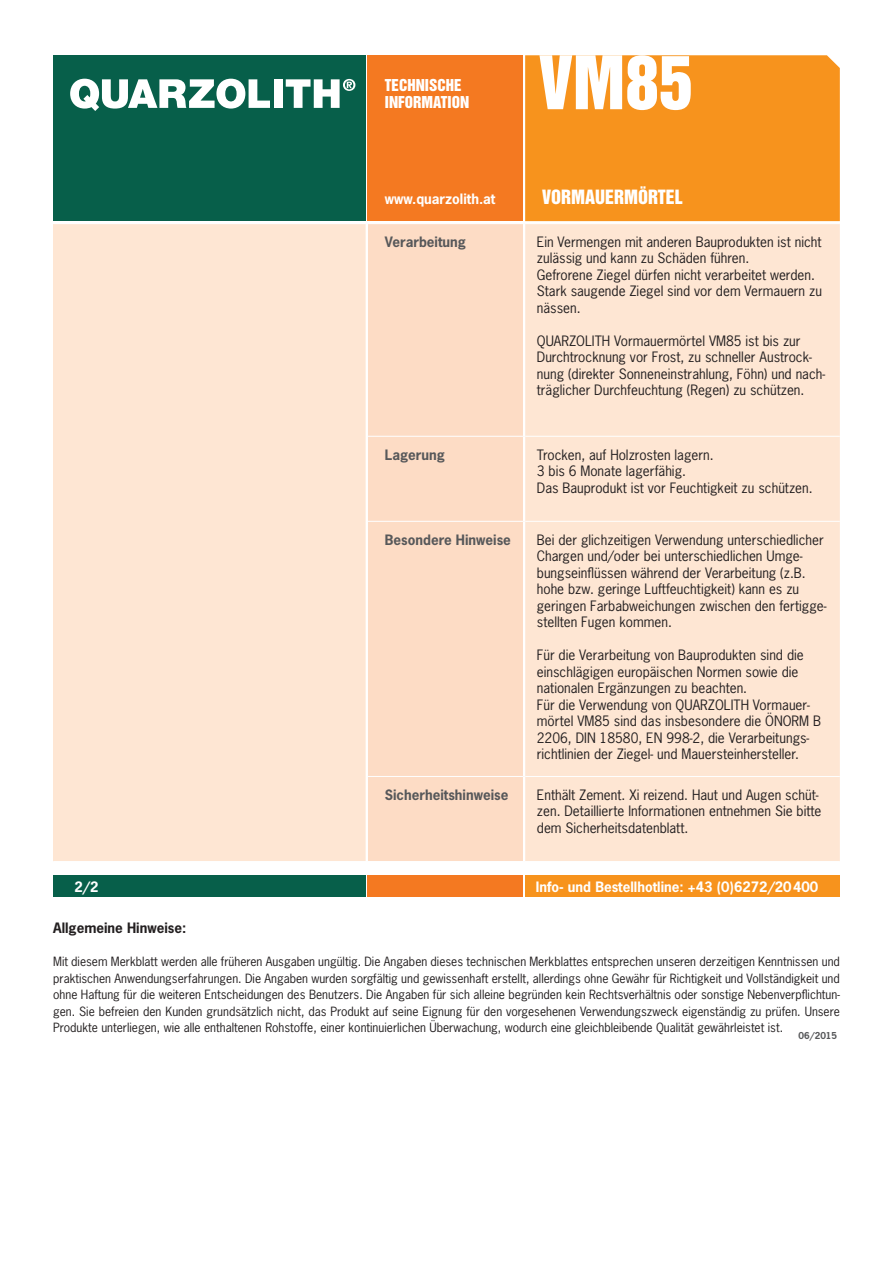
<style>
.page{position:relative;width:893px;height:1263px;background:#fff}
.page>*{position:absolute;margin:0;border:0;box-sizing:border-box;transform-origin:0 0}
.t1{font:67.5px "Helvetica Inserat LT Std";color:#fff}
.Subline_weiss{font:18px "Helvetica Inserat LT Std";color:#fff}
.t2{font:15px/17.2px "Helvetica Inserat LT Std";color:#fff}
.Copy{font:13.5px/16.5px "News Gothic Std";color:#231f20}
.Copy-2{font:700 13.5px "News Gothic Std";color:#fff}
.Copy-3{font:700 13.5px "News Gothic Std";color:#57585a}
.t3{font:700 13.5px "News Gothic Std";color:#231f20}
.t4{font:12px/16.5px "News Gothic Std";color:#231f20;text-align:justify}
.Copy-4{font:700 9px "News Gothic Std";letter-spacing:.005em;color:#57585a}
</style>
<div class="page">
<div style="left:53px;top:875px;width:313px;height:21px;background:#075f4a"></div>
<div style="left:368px;top:875px;width:155px;height:21px;background:#f47921"></div>
<div style="left:525px;top:875px;width:315px;height:21px;background:#f7931d"></div>
<div style="left:53px;top:55px;width:313px;height:166px;background:#075f4a"></div>
<div style="left:525px;top:55px;width:315px;height:166px;background:#f7931d"></div>
<div style="left:368px;top:55px;width:155px;height:166px;background:#f47921"></div>
<div style="left:368px;top:224px;width:155px;height:637px;background:#fddcc5"></div>
<div style="left:525px;top:224px;width:315px;height:637px;background:#fee6d3"></div>
<hr style="left:368px;top:436px;width:155px;height:1px;background:#fff">
<hr style="left:525px;top:436px;width:315px;height:1px;background:#fff">
<hr style="left:368px;top:521px;width:155px;height:1px;background:#fff">
<hr style="left:525px;top:521px;width:315px;height:1px;background:#fff">
<hr style="left:368px;top:776px;width:155px;height:1px;background:#fff">
<hr style="left:525px;top:776px;width:315px;height:1px;background:#fff">
<div style="left:53px;top:224px;width:314px;height:637px;background:#fee6d3"></div>
<hr style="left:366px;top:224px;width:2px;height:637px;background:#fff">
<svg style="left:70px;top:79px;width:200px;height:32px"></svg>
<div style="left:274px;top:79px;width:9px;height:29px;background:#fff"></div>
<svg style="left:286px;top:79px;width:69px;height:29px"></svg>
<p class="t2" style="left:385px;top:77px;width:86px">TECHNISCHE<br>INFORMATION</p>
<p class="t1" style="left:539px;top:42px;width:155px">VM85</p>
<p class="Copy-2" style="left:385px;top:190px;width:112px">www.quarzolith.at</p>
<p class="Subline_weiss" style="left:542px;top:186px;width:142px">VORMAUERMÖRTEL</p>
<p class="Copy-3" style="left:385px;top:233px;width:83px">Verarbeitung</p>
<p class="Copy" style="left:537px;top:233px;width:286px">Ein Vermengen mit anderen Bauprodukten ist nicht zulässig und kann zu Schäden führen.</p>
<p class="Copy" style="left:537px;top:266px;width:287px">Gefrorene Ziegel dürfen nicht verarbeitet werden.<br>Stark saugende Ziegel sind vor dem Vermauern zu nässen.</p>
<p class="Copy" style="left:537px;top:332px;width:290px">QUARZOLITH Vormauermörtel VM85 ist bis zur Durchtrocknung vor Frost, zu schneller Austrock&shy;nung (direkter Sonneneinstrahlung, Föhn) und nach&shy;träglicher Durchfeuchtung (Regen) zu schützen.</p>
<p class="Copy-3" style="left:385px;top:445px;width:62px">Lagerung</p>
<p class="Copy" style="left:537px;top:446px;width:178px">Trocken, auf Holzrosten lagern.</p>
<p class="Copy" style="left:537px;top:463px;width:151px">3 bis 6 Monate lagerfähig.</p>
<p class="Copy" style="left:537px;top:479px;width:277px">Das Bauprodukt ist vor Feuchtigkeit zu schützen.</p>
<p class="Copy-3" style="left:385px;top:530px;width:128px">Besondere Hinweise</p>
<p class="Copy" style="left:537px;top:531px;width:291px">Bei der glichzeitigen Verwendung unterschiedlicher Chargen und/oder bei unterschiedlichen Umge&shy;bungseinflüssen während der Verarbeitung (z.B. hohe bzw. geringe Luftfeuchtigkeit) kann es zu geringen Farbabweichungen zwischen den fertigge&shy;stellten Fugen kommen.</p>
<p class="Copy" style="left:537px;top:647px;width:268px">Für die Verarbeitung von Bauprodukten sind die einschlägigen europäischen Normen sowie die nationalen Ergänzungen zu beachten.</p>
<p class="Copy" style="left:537px;top:696px;width:286px">Für die Verwendung von QUARZOLITH Vormauer&shy;mörtel VM85 sind das insbesondere die ÖNORM B 2206, DIN 18580, EN 998-2, die Verarbeitungs&shy;richtlinien der Ziegel- und Mauersteinhersteller.</p>
<p class="Copy-3" style="left:385px;top:786px;width:125px">Sicherheitshinweise</p>
<p class="Copy" style="left:537px;top:786px;width:286px">Enthält Zement. Xi reizend. Haut und Augen schüt&shy;zen. Detaillierte Informationen entnehmen Sie bitte dem Sicherheitsdatenblatt.</p>
<p class="Copy-2" style="left:74px;top:878px;width:26px">2/2</p>
<p class="Copy-2" style="left:536px;top:878px;width:284px">Info- und Bestellhotline: +43 (0)6272/20400</p>
<p class="t3" style="left:53px;top:919px;width:135px">Allgemeine Hinweise:</p>
<p class="t4" style="left:53px;top:953px;width:788px">Mit diesem Merkblatt werden alle früheren Ausgaben ungültig. Die Angaben dieses technischen Merkblattes entsprechen unseren derzeitigen Kenntnissen und praktischen Anwendungserfahrungen. Die Angaben wurden sorgfältig und gewissenhaft erstellt, allerdings ohne Gewähr für Richtigkeit und Vollständigkeit und ohne Haftung für die weiteren Entscheidungen des Benutzers. Die Angaben für sich alleine begründen kein Rechtsverhältnis oder sonstige Nebenverpflichtun&shy;gen. Sie befreien den Kunden grundsätzlich nicht, das Produkt auf seine Eignung für den vorgesehenen Verwendungszweck eigenständig zu prüfen. Unsere Produkte unterliegen, wie alle enthaltenen Rohstoffe, einer kontinuierlichen Überwachung, wodurch eine gleichbleibende Qualität gewährleistet ist.</p>
<p class="Copy-4" style="left:798px;top:1030px;width:40px">06/2015</p>
</div>
